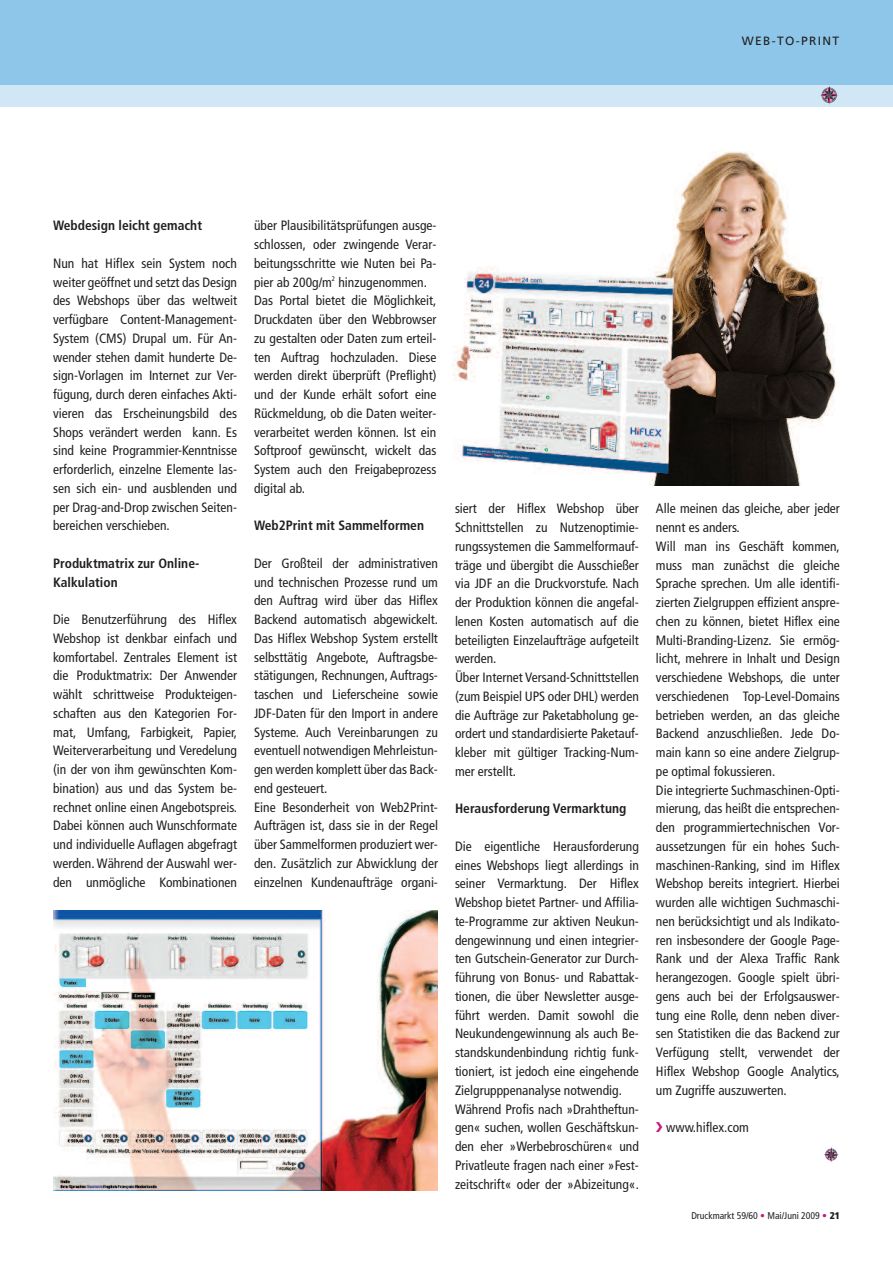
<style>
.page{position:relative;width:893px;height:1263px;background:#fff}
.page>*{position:absolute;margin:0;border:0;box-sizing:border-box;transform-origin:0 0}
.t1{font:condensed 13.5px/18.8px "Frutiger";color:#231f20}
.t2{font:700 condensed 13.5px/18.8px "Frutiger";color:#231f20}
.t3{font:12px "Frutiger";letter-spacing:.11em;color:#231f20}
.t4{font:condensed 9.75px "Frutiger";color:#231f20}
.s1{color:#c61882}
.s2{font-weight:900}
</style>
<div class="page">
<div style="left:0;top:0;width:893px;height:85px;background:#8ec6e9"></div>
<div style="left:0;top:85px;width:893px;height:21px;background:#d2e7f5"></div>
<svg style="left:830px;top:88px;width:9px;height:12px"></svg>
<img style="left:453px;top:152px;width:384px;height:334px">
<img style="left:53px;top:910px;width:385px;height:281px">
<svg style="left:824px;top:1147px;width:13px;height:15px"></svg>
<svg style="left:832px;top:1148px;width:7px;height:10px"></svg>
<p class="t3" style="left:742px;top:36px;width:99px">WEB-TO-PRINT</p>
<p class="t2" style="left:53px;top:217px;width:150px">Webdesign leicht gemacht</p>
<p class="t1" style="left:53px;top:255px;width:185px;text-align:justify">Nun hat Hiflex sein System noch weiter geöffnet und setzt das Design des Webshops über das weltweit verfügbare Content-Management-System (CMS) Drupal um. Für An&shy;wender stehen damit hunderte De&shy;sign-Vorlagen im Internet zur Ver&shy;fügung, durch deren einfaches Akti&shy;vieren das Erscheinungsbild des Shops verändert werden kann. Es sind keine Programmier-Kenntnisse erforderlich, einzelne Elemente las&shy;sen sich ein- und ausblenden und per Drag-and-Drop zwischen Seiten&shy;bereichen verschieben.</p>
<p class="t2" style="left:53px;top:555px;width:148px">Produktmatrix zur Online-<br>Kalkulation</p>
<p class="t1" style="left:53px;top:611px;width:185px;text-align:justify">Die Benutzerführung des Hiflex Webshop ist denkbar einfach und komfortabel. Zentrales Element ist die Produktmatrix: Der Anwender wählt schrittweise Produkteigen&shy;schaften aus den Kategorien For&shy;mat, Umfang, Farbigkeit, Papier, Weiterverarbeitung und Veredelung (in der von ihm gewünschten Kom&shy;bination) aus und das System be&shy;rechnet online einen Angebotspreis.<br>Dabei können auch Wunschformate und individuelle Auflagen abgefragt werden. Während der Auswahl wer&shy;den unmögliche Kombinationen</p>
<p class="t1" style="left:254px;top:217px;width:184px">über Plausibilitätsprüfungen ausge&shy;schlossen, oder zwingende Verar&shy;beitungsschritte wie Nuten bei Pa&shy;pier ab 200g/m<sup>2</sup> hinzugenommen.<br>Das Portal bietet die Möglichkeit,<br>Druckdaten über den Webbrowser zu gestalten oder Daten zum erteil&shy;ten Auftrag hochzuladen. Diese werden direkt überprüft (Preflight) und der Kunde erhält sofort eine<br>Rückmeldung, ob die Daten weiter&shy;verarbeitet werden können. Ist ein<br>Softproof gewünscht, wickelt das<br>System auch den Freigabeprozess digital ab.</p>
<p class="t2" style="left:254px;top:517px;width:171px">Web2Print mit Sammelformen</p>
<p class="t1" style="left:254px;top:555px;width:185px">Der Großteil der administrativen und technischen Prozesse rund um den Auftrag wird über das Hiflex Backend automatisch abgewickelt.<br>Das Hiflex Webshop System erstellt selbsttätig Angebote, Auftragsbe&shy;stätigungen, Rechnungen, Auftrags&shy;taschen und Lieferscheine sowie JDF-Daten für den Import in andere Systeme. Auch Vereinbarungen zu eventuell notwendigen Mehrleistun&shy;gen werden komplett über das Back&shy;end gesteuert.<br>Eine Besonderheit von Web2Print-Aufträgen ist, dass sie in der Regel über Sammelformen produziert wer&shy;den. Zusätzlich zur Abwicklung der einzelnen Kundenaufträge organi-</p>
<p class="t1" style="left:455px;top:500px;width:185px">siert der Hiflex Webshop über<br>Schnittstellen zu Nutzenoptimie&shy;rungssystemen die Sammelformauf&shy;träge und übergibt die Ausschießer via JDF an die Druckvorstufe. Nach der Produktion können die angefal&shy;lenen Kosten automatisch auf die beteiligten Einzelaufträge aufgeteilt werden.<br>Über Internet Versand-Schnittstellen (zum Beispiel UPS oder DHL) werden die Aufträge zur Paketabholung ge&shy;ordert und standardisierte Paketauf&shy;kleber mit gültiger Tracking-Num&shy;mer erstellt.</p>
<p class="t2" style="left:455px;top:800px;width:173px">Herausforderung Vermarktung</p>
<p class="t1" style="left:455px;top:838px;width:185px">Die eigentliche Herausforderung eines Webshops liegt allerdings in seiner Vermarktung. Der Hiflex Webshop bietet Partner- und Affilia&shy;te-Programme zur aktiven Neukun&shy;dengewinnung und einen integrier&shy;ten Gutschein-Generator zur Durch&shy;führung von Bonus- und Rabattak&shy;tionen, die über Newsletter ausge&shy;führt werden. Damit sowohl die Neukundengewinnung als auch Be&shy;standskundenbindung richtig funk&shy;tioniert, ist jedoch eine eingehende Zielgrupppenanalyse notwendig.<br>Während Profis nach »Drahtheftun&shy;gen« suchen, wollen Geschäftskun&shy;den eher »Werbebroschüren« und Privatleute fragen nach einer »Fest&shy;zeitschrift« oder der »Abizeitung«.</p>
<p class="t1" style="left:656px;top:500px;width:185px">Alle meinen das gleiche, aber jeder nennt es anders.<br>Will man ins Geschäft kommen, muss man zunächst die gleiche Sprache sprechen. Um alle identifi&shy;zierten Zielgruppen effizient anspre&shy;chen zu können, bietet Hiflex eine Multi-Branding-Lizenz. Sie ermög&shy;licht, mehrere in Inhalt und Design verschiedene Webshops, die unter verschiedenen Top-Level-Domains betrieben werden, an das gleiche Backend anzuschließen. Jede Do&shy;main kann so eine andere Zielgrup&shy;pe optimal fokussieren.<br>Die integrierte Suchmaschinen-Opti&shy;mierung, das heißt die entsprechen&shy;den programmiertechnischen Vor&shy;aussetzungen für ein hohes Such&shy;maschinen-Ranking, sind im Hiflex Webshop bereits integriert. Hierbei wurden alle wichtigen Suchmaschi&shy;nen berücksichtigt und als Indikato&shy;ren insbesondere der Google Page-Rank und der Alexa Traffic Rank herangezogen. Google spielt übri&shy;gens auch bei der Erfolgsauswer&shy;tung eine Rolle, denn neben diver&shy;sen Statistiken die das Backend zur Verfügung stellt, verwendet der Hiflex Webshop Google Analytics, um Zugriffe auszuwerten.</p>
<p class="t1" style="left:666px;top:1119px;width:84px">www.hiflex.com</p>
<p class="t4" style="left:691px;top:1212px;width:150px">Druckmarkt 59/60 <span class="s1">•</span> Mai/Juni 2009 <span class="s1">•</span> <span class="s2">21</span></p>
</div>
